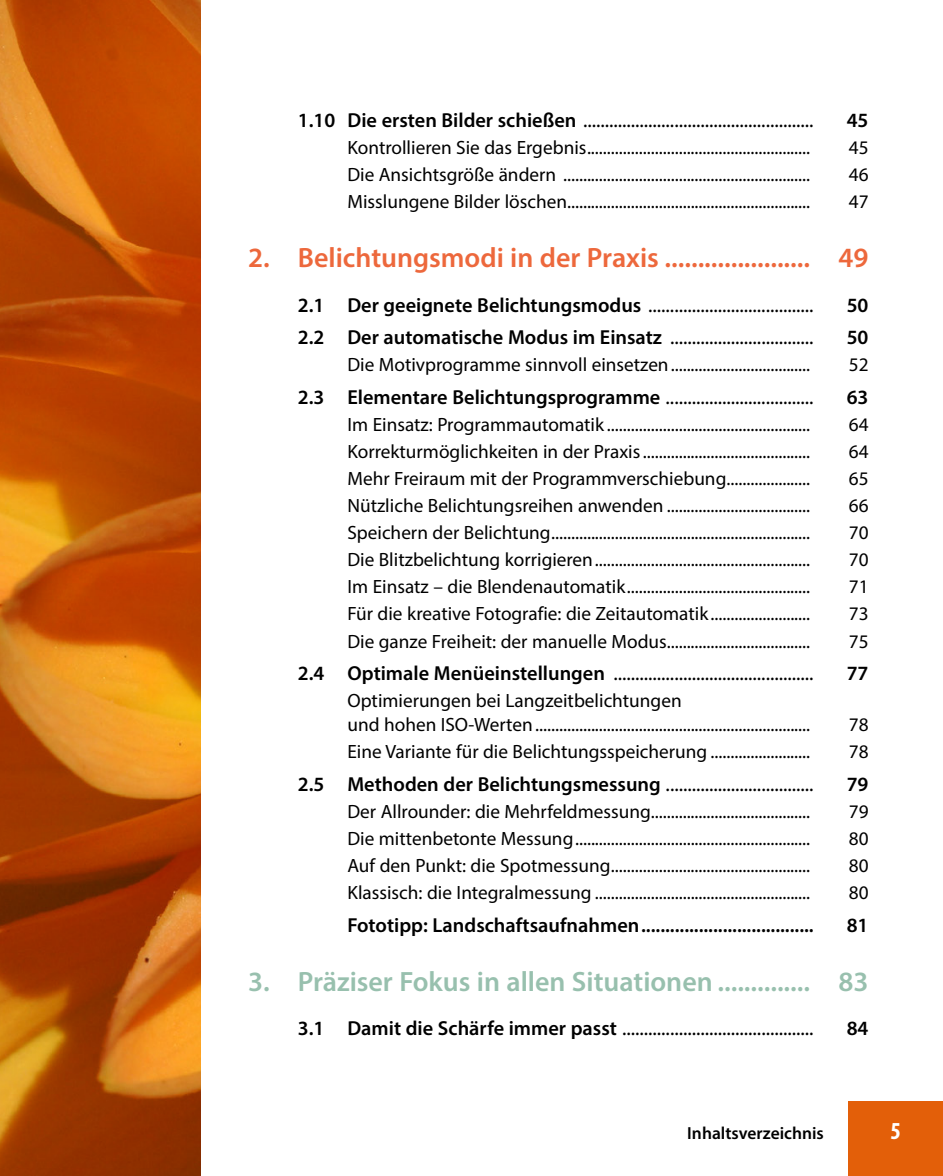
<style>
.page{position:relative;width:943px;height:1176px;background:#fff}
.page>*{position:absolute;margin:0;border:0;box-sizing:border-box;transform-origin:0 0}
.t1{font:600 28px "Myriad Pro";color:#ed683c}
.t2{font:600 28px "Myriad Pro";color:#98c0ae}
.t3{font:700 condensed 24.5px "Myriad Pro";color:#fff}
.t4{font:21px "Myriad Pro";color:#000}
.t5{font:600 20.3px "Myriad Pro";color:#000}
.t6{font:19.25px/23.8px "Myriad Pro";color:#000}
.t7{font:600 17.5px "Myriad Pro";color:#000}
.s1{font-weight:600;font-size:20.3px}
</style>
<div class="page">
<div style="left:848px;top:1101px;width:95px;height:75px;background:#e35f09"></div>
<img style="left:0;top:0;width:200px;height:1176px">
<p class="t4" style="left:298px;top:107px;width:517px"><span class="s1">1.10 Die ersten Bilder schießen</span> .....................................................</p>
<p class="t5" style="left:846px;top:108px;width:23px">45</p>
<p class="t6" style="left:347px;top:136px;width:464px">Kontrollieren Sie das Ergebnis........................................................</p>
<p class="t6" style="left:848px;top:136px;width:21px">45</p>
<p class="t6" style="left:347px;top:163px;width:464px">Die Ansichtsgröße ändern ..............................................................</p>
<p class="t6" style="left:848px;top:163px;width:21px">46</p>
<p class="t6" style="left:347px;top:190px;width:464px">Misslungene Bilder löschen.............................................................</p>
<p class="t6" style="left:848px;top:190px;width:21px">47</p>
<p class="t1" style="left:248px;top:240px;width:622px">2. Belichtungsmodi in der Praxis ...................... 49</p>
<p class="t4" style="left:298px;top:292px;width:517px"><span class="s1">2.1 Der geeignete Belichtungsmodus</span> ......................................</p>
<p class="t5" style="left:846px;top:292px;width:23px">50</p>
<p class="t4" style="left:298px;top:324px;width:517px"><span class="s1">2.2 Der automatische Modus im Einsatz</span> .................................</p>
<p class="t5" style="left:846px;top:325px;width:23px">50</p>
<p class="t6" style="left:347px;top:353px;width:464px">Die Motivprogramme sinnvoll einsetzen...................................</p>
<p class="t6" style="left:848px;top:353px;width:21px">52</p>
<p class="t4" style="left:298px;top:384px;width:517px"><span class="s1">2.3 Elementare Belichtungsprogramme</span> ..................................</p>
<p class="t5" style="left:846px;top:384px;width:23px">63</p>
<p class="t6" style="left:347px;top:412px;width:464px">Im Einsatz: Programmautomatik ...................................................</p>
<p class="t6" style="left:848px;top:412px;width:21px">64</p>
<p class="t6" style="left:347px;top:439px;width:464px">Korrekturmöglichkeiten in der Praxis..........................................</p>
<p class="t6" style="left:848px;top:439px;width:21px">64</p>
<p class="t6" style="left:347px;top:467px;width:464px">Mehr Freiraum mit der Programmverschiebung.....................</p>
<p class="t6" style="left:848px;top:467px;width:21px">65</p>
<p class="t6" style="left:347px;top:494px;width:464px">Nützliche Belichtungsreihen anwenden ....................................</p>
<p class="t6" style="left:848px;top:494px;width:21px">66</p>
<p class="t6" style="left:347px;top:521px;width:464px">Speichern der Belichtung.................................................................</p>
<p class="t6" style="left:848px;top:521px;width:21px">70</p>
<p class="t6" style="left:347px;top:548px;width:464px">Die Blitzbelichtung korrigieren......................................................</p>
<p class="t6" style="left:848px;top:548px;width:21px">70</p>
<p class="t6" style="left:347px;top:575px;width:464px">Im Einsatz – die Blendenautomatik..............................................</p>
<p class="t6" style="left:848px;top:575px;width:21px">71</p>
<p class="t6" style="left:347px;top:602px;width:464px">Für die kreative Fotografie: die Zeitautomatik.........................</p>
<p class="t6" style="left:848px;top:602px;width:21px">73</p>
<p class="t6" style="left:347px;top:629px;width:464px">Die ganze Freiheit: der manuelle Modus....................................</p>
<p class="t6" style="left:848px;top:629px;width:21px">75</p>
<p class="t4" style="left:298px;top:660px;width:517px"><span class="s1">2.4 Optimale Menüeinstellungen</span> ..............................................</p>
<p class="t5" style="left:846px;top:660px;width:23px">77</p>
<p class="t6" style="left:347px;top:688px;width:464px">Optimierungen bei Langzeitbelichtungen<br>und hohen ISO-Werten.....................................................................</p>
<p class="t6" style="left:848px;top:712px;width:21px">78</p>
<p class="t6" style="left:347px;top:739px;width:464px">Eine Variante für die Belichtungsspeicherung .........................</p>
<p class="t6" style="left:848px;top:739px;width:21px">78</p>
<p class="t4" style="left:298px;top:771px;width:517px"><span class="s1">2.5 Methoden der Belichtungsmessung</span> ..................................</p>
<p class="t5" style="left:846px;top:771px;width:23px">79</p>
<p class="t6" style="left:347px;top:799px;width:464px">Der Allrounder: die Mehrfeldmessung........................................</p>
<p class="t6" style="left:848px;top:799px;width:21px">79</p>
<p class="t6" style="left:347px;top:826px;width:464px">Die mittenbetonte Messung...........................................................</p>
<p class="t6" style="left:848px;top:826px;width:21px">80</p>
<p class="t6" style="left:347px;top:853px;width:464px">Auf den Punkt: die Spotmessung..................................................</p>
<p class="t6" style="left:848px;top:853px;width:21px">80</p>
<p class="t6" style="left:347px;top:880px;width:464px">Klassisch: die Integralmessung ......................................................</p>
<p class="t6" style="left:848px;top:880px;width:21px">80</p>
<p class="t5" style="left:347px;top:912px;width:468px">Fototipp: Landschaftsaufnahmen....................................</p>
<p class="t5" style="left:846px;top:912px;width:23px">81</p>
<p class="t2" style="left:248px;top:963px;width:622px">3. Präziser Fokus in allen Situationen .............. 83</p>
<p class="t4" style="left:298px;top:1015px;width:517px"><span class="s1">3.1 Damit die Schärfe immer passt</span> ............................................</p>
<p class="t5" style="left:846px;top:1015px;width:23px">84</p>
<p class="t7" style="left:687px;top:1121px;width:138px">Inhaltsverzeichnis</p>
<p class="t3" style="left:890px;top:1115px;width:12px">5</p>
</div>
